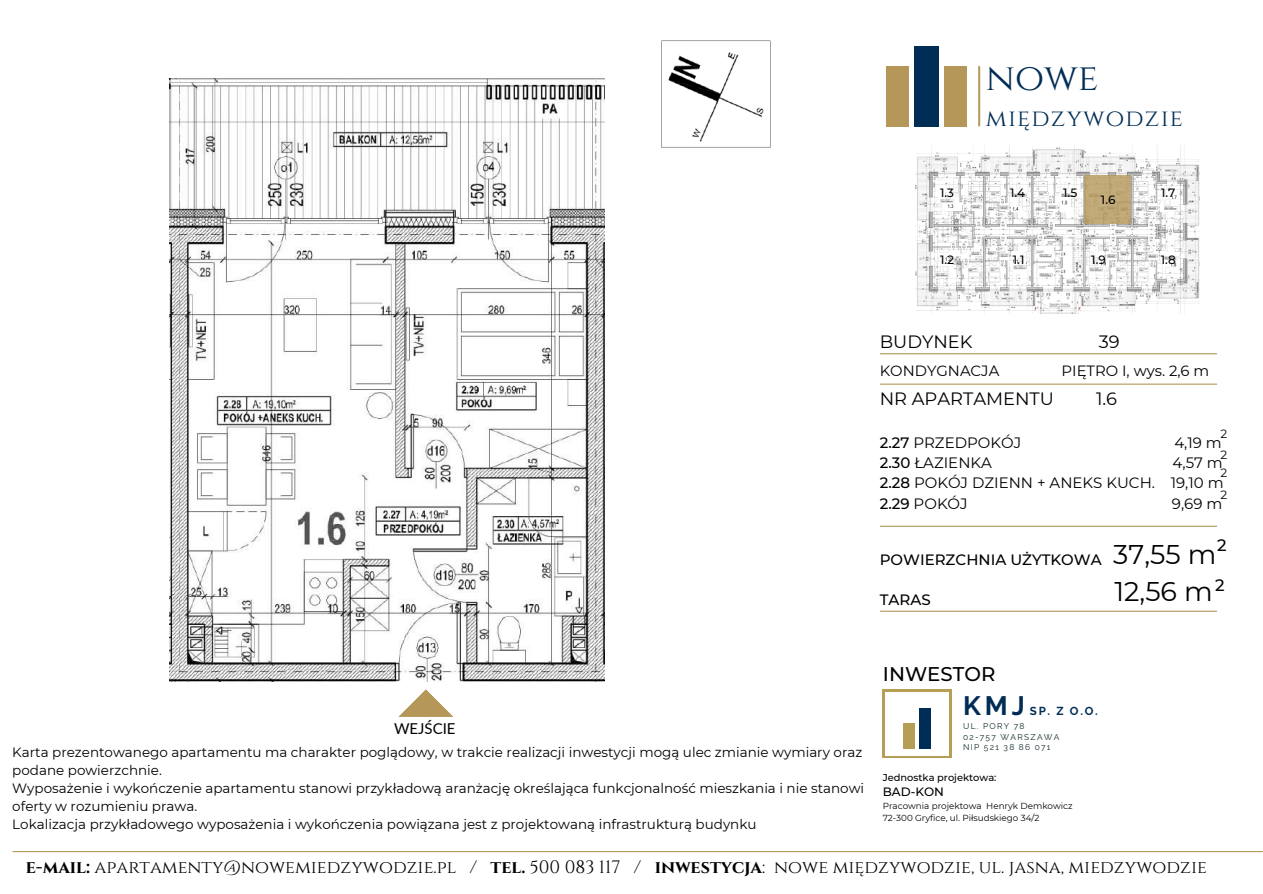
<style>
.page{position:relative;width:1263px;height:894px;background:#fff}
.page>*{position:absolute;margin:0;border:0;box-sizing:border-box;transform-origin:0 0}
.t1{font:37.5px "Cinzel";color:#002d55}
.t2{font:27px "Montserrat";color:#000}
.t3{font:700 26.55px "Raleway";color:#002d55}
.t4{font:23.85px "Cinzel";letter-spacing:.05em;color:#002d55}
.t5{font:500 19.8px "Montserrat";color:#000}
.t6{font:18px "Cinzel";color:#000}
.t7{font:17.85px "Montserrat";color:#000}
.t8{font:500 16.5px "Montserrat";color:#000}
.t9{font:15px/20.2px "Montserrat";color:#000;text-align:justify}
.t10{font:500 15px "Montserrat";color:#000}
.t11{font:15px "Lato";color:#000}
.t12{font:14.85px "Montserrat";color:#000}
.t13{font:13.5px/18px "Montserrat";color:#000}
.t14{font:500 12px "Montserrat";color:#000}
.t15{font:12px/20.2px "Montserrat";color:#000}
.t16{font:700 11.55px "Raleway";color:#002d55}
.t17{font:500 9.9px "Montserrat";color:#000}
.t18{font:8.85px/11.7px "Montserrat";color:#000}
.t19{font:8.4px/10.6px "Raleway";letter-spacing:.15em;color:#152d2e}
.s1{font-weight:500}
.s2{font-weight:700}
</style>
<div class="page">
<hr style="left:880px;top:353px;width:337px;height:1px;background:#b49759">
<hr style="left:880px;top:383px;width:337px;height:1px;background:#b49759">
<hr style="left:880px;top:610px;width:337px;height:1px;background:#b49759">
<hr style="left:880px;top:525px;width:337px;height:1px;background:#b49759">
<img style="left:915px;top:146px;width:284px;height:167px">
<div style="left:1085px;top:175px;width:46px;height:49px;background:#c0a977"></div>
<svg style="left:398px;top:689px;width:56px;height:28px"></svg>
<img style="left:169px;top:78px;width:435px;height:603px">
<div style="left:886px;top:66px;width:23px;height:61px;background:#b49759"></div>
<div style="left:914px;top:46px;width:25px;height:81px;background:#002d55"></div>
<div style="left:944px;top:66px;width:23px;height:61px;background:#b49759"></div>
<hr style="left:978px;top:67px;width:2px;height:59px;background:#b49759">
<hr style="left:883px;top:691px;width:1px;height:65px;background:#b69e56">
<hr style="left:950px;top:691px;width:1px;height:65px;background:#b69e56">
<hr style="left:884px;top:756px;width:66px;height:1px;background:#b69e56">
<hr style="left:884px;top:689px;width:66px;height:2px;background:#b69e56">
<div style="left:903px;top:722px;width:11px;height:26px;background:#b69e56"></div>
<div style="left:919px;top:707px;width:12px;height:41px;background:#002d55"></div>
<hr style="left:13px;top:850px;width:1249px;height:1px;background:#b49759">
<img style="left:661px;top:40px;width:110px;height:108px">
<h1 class="t1" style="left:986px;top:54px;width:114px">NOWE</h1>
<h3 class="t4" style="left:986px;top:103px;width:199px">MIĘDZYWODZIE</h3>
<p class="t14" style="left:940px;top:185px;width:16px">1.3</p>
<p class="t14" style="left:1063px;top:185px;width:16px">1.5</p>
<p class="t14" style="left:1010px;top:185px;width:17px">1.4</p>
<p class="t14" style="left:1101px;top:192px;width:16px">1.6</p>
<p class="t14" style="left:1161px;top:185px;width:16px">1.7</p>
<p class="t14" style="left:940px;top:252px;width:16px">1.2</p>
<p class="t14" style="left:1013px;top:252px;width:13px">1.1</p>
<p class="t14" style="left:1091px;top:252px;width:16px">1.9</p>
<p class="t14" style="left:1161px;top:252px;width:16px">1.8</p>
<h3 class="t7" style="left:880px;top:330px;width:94px">BUDYNEK</h3>
<h3 class="t7" style="left:1099px;top:330px;width:22px">39</h3>
<p class="t12" style="left:880px;top:361px;width:121px">KONDYGNACJA</p>
<p class="t12" style="left:1061px;top:361px;width:149px">PIĘTRO I, wys. 2,6 m</p>
<h3 class="t7" style="left:880px;top:387px;width:176px">NR APARTAMENTU</h3>
<h3 class="t7" style="left:1096px;top:387px;width:23px">1.6</h3>
<p class="t9" style="left:880px;top:432px;width:143px"><span class="s1">2.27</span> PRZEDPOKÓJ</p>
<p class="t9" style="left:1174px;top:432px;width:49px">4,19 m</p>
<p class="t9" style="left:880px;top:452px;width:114px"><span class="s1">2.30</span> ŁAZIENKA</p>
<p class="t15" style="left:1220px;top:424px;width:8px">2<br>2</p>
<p class="t15" style="left:1220px;top:484px;width:8px">2</p>
<p class="t9" style="left:880px;top:452px;width:345px;text-indent:293px">4,57 m <span class="s1">2.28</span> POKÓJ DZIENN + ANEKS KUCH. 19,10 m <span class="s1">2.29</span> POKÓJ</p>
<p class="t15" style="left:1220px;top:462px;width:8px">2</p>
<p class="t9" style="left:1172px;top:493px;width:52px">9,69 m</p>
<p class="t10" style="left:880px;top:550px;width:223px">POWIERZCHNIA UŻYTKOWA</p>
<p class="t10" style="left:880px;top:590px;width:52px">TARAS</p>
<p class="t8" style="left:1217px;top:534px;width:11px">2</p>
<h2 class="t2" style="left:1113px;top:537px;width:105px">37,55 m</h2>
<p class="t8" style="left:1215px;top:574px;width:11px">2</p>
<h2 class="t2" style="left:1114px;top:574px;width:100px">12,56 m</h2>
<h3 class="t5" style="left:883px;top:661px;width:114px">INWESTOR</h3>
<h3 class="t3" style="left:963px;top:690px;width:63px">KMJ</h3>
<p class="t16" style="left:1030px;top:704px;width:69px">SP. Z O.O.</p>
<p class="t19" style="left:963px;top:720px;width:98px">UL. PORY 78<br>02-757 WARSZAWA<br>NIP 521 38 86 071</p>
<p class="t11" style="left:394px;top:718px;width:63px">WEJŚCIE</p>
<p class="t13" style="left:12px;top:743px;width:853px">Karta prezentowanego apartamentu ma charakter poglądowy, w trakcie realizacji inwestycji mogą ulec zmianie wymiary oraz podane powierzchnie.<br>Wyposażenie i wykończenie apartamentu stanowi przykładową aranżację określająca funkcjonalność mieszkania i nie stanowi oferty w rozumieniu prawa.<br>Lokalizacja przykładowego wyposażenia i wykończenia powiązana jest z projektowaną infrastrukturą budynku</p>
<p class="t17" style="left:883px;top:771px;width:115px">Jednostka projektowa:</p>
<p class="t14" style="left:883px;top:784px;width:63px">BAD-KON</p>
<p class="t18" style="left:883px;top:800px;width:191px">Pracownia projektowa Henryk Demkowicz<br>72-300 Gryfice, ul. Piłsudskiego 34/2</p>
<h3 class="t6" style="left:26px;top:854px;width:1182px"><span class="s2">E-MAIL:</span> APARTAMENTY@NOWEMIEDZYWODZIE.PL / <span class="s2">TEL.</span> 500 083 117 / <span class="s2">INWESTYCJA</span>: NOWE MIĘDZYWODZIE, UL. JASNA, MIEDZYWODZIE</h3>
</div>
